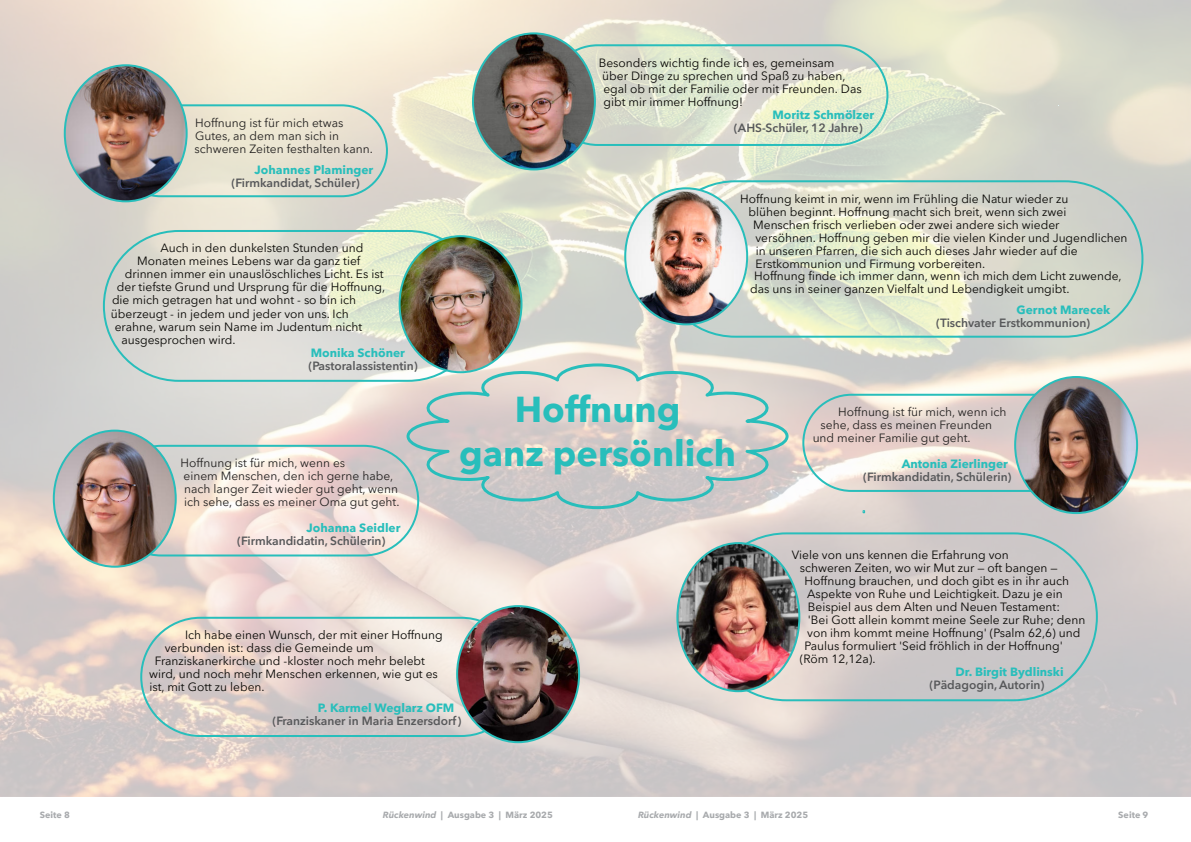
<style>
.page{position:relative;width:1191px;height:842px;background:#fff}
.page>*{position:absolute;margin:0;border:0;box-sizing:border-box;transform-origin:0 0}
.t1{font:700 36px/44px "Avenir Next LT Pro";color:#28bebb;text-align:center}
.t2{font:12px/12.9px "Avenir Next LT Pro";color:#080704}
.t3{font:12px/13px "Avenir Next LT Pro";color:#242221}
.t4{font:600 12px "Avenir Next LT Pro";color:#57585a}
.t5{font:700 12px "Avenir Next LT Pro";color:#28bebb}
.t6{font:700 9px "Avenir Next LT Pro";color:#a8aaad}
.s1{font-style:italic}
</style>
<div class="page">
<img style="left:0;top:0;width:1191px;height:796px">
<div style="left:140px;top:617px;width:381px;height:120px;border:2px solid #28bebb;border-radius:59px"></div>
<img style="left:457px;top:606px;width:122px;height:136px;border-radius:50%">
<div style="left:656px;top:180px;width:487px;height:158px;border:2px solid #28bebb;border-radius:78px"></div>
<img style="left:625px;top:189px;width:122px;height:135px">
<div style="left:802px;top:394px;width:306px;height:98px;border:2px solid #28bebb;border-radius:48px"></div>
<img style="left:1015px;top:378px;width:122px;height:135px">
<div style="left:106px;top:445px;width:313px;height:111px;border:2px solid #28bebb;border-radius:55px"></div>
<img style="left:54px;top:431px;width:122px;height:136px;border-radius:50%">
<div style="left:547px;top:44px;width:341px;height:102px;border:2px solid #28bebb;border-radius:50px"></div>
<img style="left:473px;top:34px;width:122px;height:135px;border-radius:50%">
<div style="left:103px;top:230px;width:381px;height:152px;border:2px solid #28bebb;border-radius:75px"></div>
<img style="left:399px;top:236px;width:122px;height:136px;border-radius:50%">
<div style="left:702px;top:532px;width:395px;height:169px;border:2px solid #28bebb;border-radius:83px"></div>
<img style="left:677px;top:543px;width:122px;height:148px;border-radius:50%">
<svg style="left:405px;top:362px;width:385px;height:149px;background:#d0cfcb"></svg>
<div style="left:114px;top:104px;width:274px;height:93px;border:2px solid #28bebb;border-radius:45px"></div>
<img style="left:65px;top:65px;width:122px;height:136px;border-radius:50%">
<p class="t3" style="left:194px;top:117px;width:180px">Hoffnung ist für mich etwas<br>Gutes, an dem man sich in schweren Zeiten festhalten kann.</p>
<p class="t5" style="left:255px;top:165px;width:120px">Johannes Plaminger</p>
<p class="t4" style="left:232px;top:177px;width:130px">(Firmkandidat, Schüler)</p>
<p class="t2" style="left:161px;top:243px;width:204px">Auch in den dunkelsten Stunden und</p>
<p class="t2" style="left:137px;top:256px;width:225px">Monaten meines Lebens war da ganz tief</p>
<p class="t2" style="left:125px;top:269px;width:260px">drinnen immer ein unauslöschliches Licht. Es ist</p>
<p class="t2" style="left:117px;top:282px;width:270px">der tiefste Grund und Ursprung für die Hoffnung,</p>
<p class="t2" style="left:112px;top:295px;width:246px">die mich getragen hat und wohnt - so bin ich</p>
<p class="t2" style="left:111px;top:308px;width:239px">überzeugt - in jedem und jeder von uns. Ich</p>
<p class="t2" style="left:115px;top:321px;width:249px">erahne, warum sein Name im Judentum nicht</p>
<p class="t2" style="left:121px;top:334px;width:116px">ausgesprochen wird.</p>
<p class="t5" style="left:311px;top:347px;width:96px">Monika Schöner</p>
<p class="t4" style="left:309px;top:360px;width:111px">(Pastoralassistentin)</p>
<p class="t3" style="left:181px;top:458px;width:220px">Hoffnung ist für mich, wenn es<br>einem Menschen, den ich gerne habe, nach langer Zeit wieder gut geht, wenn ich sehe, dass es meiner Oma gut geht.</p>
<p class="t5" style="left:306px;top:523px;width:95px">Johanna Seidler</p>
<p class="t4" style="left:237px;top:536px;width:150px">(Firmkandidatin, Schülerin)</p>
<p class="t2" style="left:599px;top:57px;width:264px">Besonders wichtig finde ich es, gemeinsam über Dinge zu sprechen und Spaß zu haben, egal ob mit der Familie oder mit Freunden. Das gibt mir immer Hoffnung!</p>
<p class="t5" style="left:772px;top:109px;width:103px">Moritz Schmölzer</p>
<p class="t4" style="left:734px;top:122px;width:130px">(AHS-Schüler, 12 Jahre)</p>
<p class="t2" style="left:740px;top:193px;width:329px">Hoffnung keimt in mir, wenn im Frühling die Natur wieder zu</p>
<p class="t2" style="left:748px;top:206px;width:319px">blühen beginnt. Hoffnung macht sich breit, wenn sich zwei</p>
<p class="t2" style="left:753px;top:219px;width:308px">Menschen frisch verlieben oder zwei andere sich wieder</p>
<p class="t2" style="left:755px;top:232px;width:374px">versöhnen. Hoffnung geben mir die vielen Kinder und Jugendlichen</p>
<p class="t2" style="left:755px;top:245px;width:323px">in unseren Pfarren, die sich auch dieses Jahr wieder auf die</p>
<p class="t2" style="left:755px;top:258px;width:231px">Erstkommunion und Firmung vorbereiten.</p>
<p class="t2" style="left:754px;top:271px;width:369px">Hoffnung finde ich immer dann, wenn ich mich dem Licht zuwende,</p>
<p class="t2" style="left:750px;top:284px;width:321px">das uns in seiner ganzen Vielfalt und Lebendigkeit umgibt.</p>
<p class="t5" style="left:1016px;top:305px;width:95px">Gernot Marecek</p>
<p class="t4" style="left:936px;top:318px;width:155px">(Tischvater Erstkommunion)</p>
<h1 class="t1" style="left:459px;top:390px;width:278px">Hoffnung<br>ganz persönlich</h1>
<p class="t3" style="left:838px;top:407px;width:170px">Hoffnung ist für mich, wenn ich</p>
<p class="t3" style="left:820px;top:420px;width:173px">sehe, dass es meinen Freunden</p>
<p class="t3" style="left:812px;top:432px;width:159px">und meiner Familie gut geht.</p>
<p class="t5" style="left:901px;top:459px;width:108px">Antonia Zierlinger</p>
<p class="t4" style="left:863px;top:472px;width:150px">(Firmkandidatin, Schülerin)</p>
<p class="t2" style="left:185px;top:630px;width:259px">Ich habe einen Wunsch, der mit einer Hoffnung</p>
<p class="t2" style="left:165px;top:643px;width:210px">verbunden ist: dass die Gemeinde um</p>
<p class="t2" style="left:155px;top:656px;width:272px">Franziskanerkirche und -kloster noch mehr belebt</p>
<p class="t2" style="left:149px;top:668px;width:290px">wird, und noch mehr Menschen erkennen, wie gut es</p>
<p class="t2" style="left:149px;top:681px;width:117px">ist, mit Gott zu leben.</p>
<p class="t5" style="left:318px;top:703px;width:138px">P. Karmel Weglarz OFM</p>
<p class="t4" style="left:273px;top:716px;width:190px">(Franziskaner in Maria Enzersdorf)</p>
<p class="t2" style="left:792px;top:549px;width:218px">Viele von uns kennen die Erfahrung von</p>
<p class="t2" style="left:799px;top:562px;width:259px">schweren Zeiten, wo wir Mut zur — oft bangen —</p>
<p class="t2" style="left:804px;top:575px;width:266px">Hoffnung brauchen, und doch gibt es in ihr auch</p>
<p class="t2" style="left:807px;top:588px;width:257px">Aspekte von Ruhe und Leichtigkeit. Dazu je ein</p>
<p class="t2" style="left:808px;top:601px;width:254px">Beispiel aus dem Alten und Neuen Testament:</p>
<p class="t2" style="left:808px;top:614px;width:279px">'Bei Gott allein kommt meine Seele zur Ruhe; denn</p>
<p class="t2" style="left:807px;top:627px;width:275px">von ihm kommt meine Hoffnung' (Psalm 62,6) und</p>
<p class="t2" style="left:804px;top:640px;width:260px">Paulus formuliert 'Seid fröhlich in der Hoffnung'</p>
<p class="t2" style="left:799px;top:653px;width:77px">(Röm 12,12a).</p>
<p class="t5" style="left:955px;top:667px;width:110px">Dr. Birgit Bydlinski</p>
<p class="t4" style="left:929px;top:680px;width:117px">(Pädagogin, Autorin)</p>
<p class="t6" style="left:40px;top:811px;width:32px">Seite 8</p>
<p class="t6" style="left:383px;top:811px;width:172px"><span class="s1">Rückenwind</span> | Ausgabe 3 | März 2025</p>
<p class="t6" style="left:638px;top:811px;width:172px"><span class="s1">Rückenwind</span> | Ausgabe 3 | März 2025</p>
<p class="t6" style="left:1118px;top:811px;width:32px">Seite 9</p>
</div>
